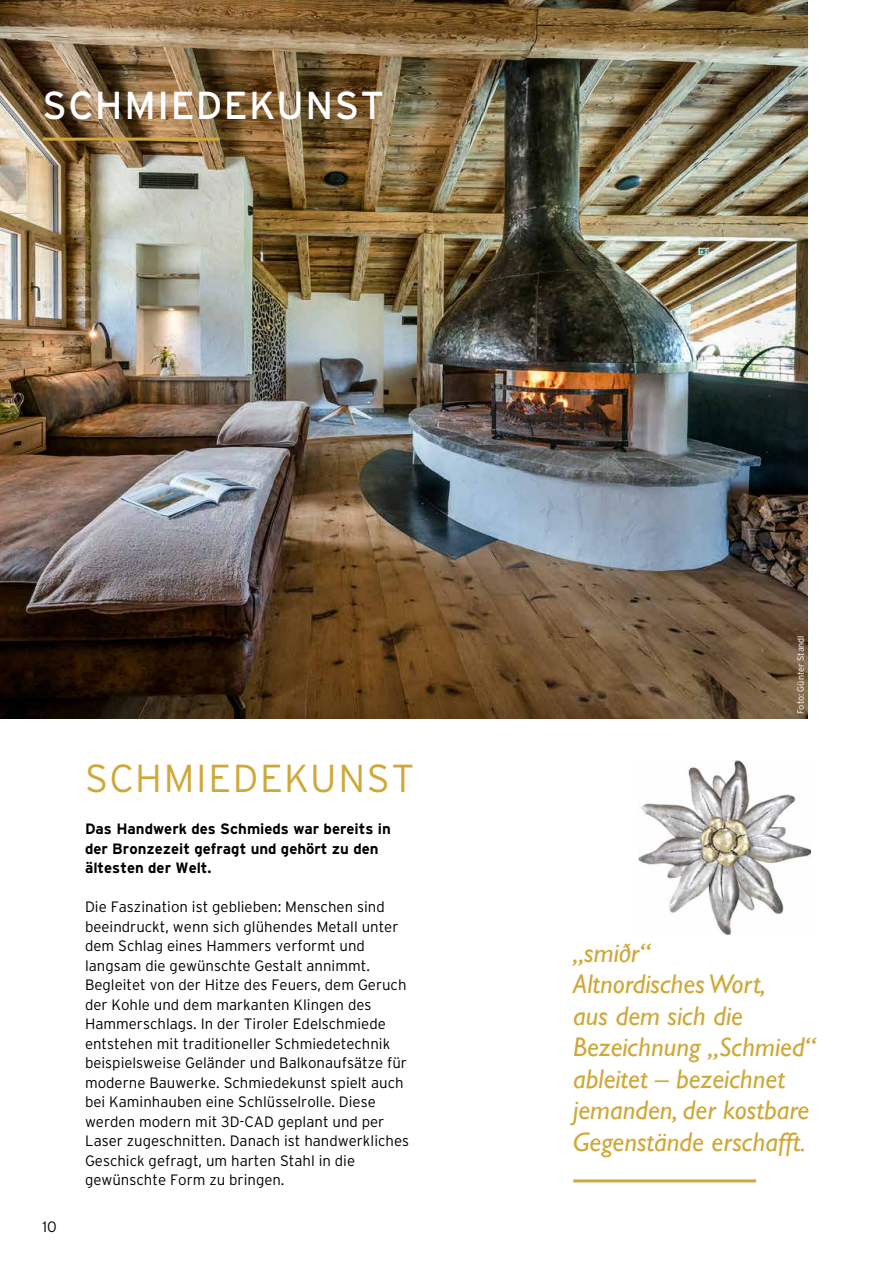
<style>
.page{position:relative;width:893px;height:1263px;background:#fff}
.page>*{position:absolute;margin:0;border:0;box-sizing:border-box;transform-origin:0 0}
.t1{font:300 39px "Interstate";letter-spacing:.04em;color:#cea93a}
.t2{font:39px "Interstate";letter-spacing:.035em;color:#fff}
.t3{font:italic 27px/31.5px "Gill Sans";color:#cea93a}
.t4{font:300 15px/19.5px "Interstate";color:#000}
.t5{font:700 15px/19.5px "Interstate";color:#000}
.t6{font:300 9px "Interstate";color:#fff}
</style>
<div class="page">
<hr style="left:573px;top:1179px;width:183px;height:3px;background:#cea93a">
<img style="left:0;top:0;width:808px;height:719px">
<img style="left:639px;top:760px;width:172px;height:175px">
<hr style="left:43px;top:138px;width:177px;height:3px;background:#cea93a">
<h1 class="t2" style="left:43px;top:83px;width:343px">SCHMIEDEKUNST</h1>
<p class="t4" style="left:43px;top:1217px;width:16px">10</p>
<h1 class="t1" style="left:85px;top:756px;width:331px">SCHMIEDEKUNST</h1>
<p class="t5" style="left:85px;top:819px;width:307px">Das Handwerk des Schmieds war bereits in der Bronzezeit gefragt und gehört zu den ältesten der Welt.</p>
<p class="t4" style="left:85px;top:897px;width:326px">Die Faszination ist geblieben: Menschen sind beeindruckt, wenn sich glühendes Metall unter dem Schlag eines Hammers verformt und langsam die gewünschte Gestalt annimmt.<br>Begleitet von der Hitze des Feuers, dem Geruch der Kohle und dem markanten Klingen des Hammerschlags. In der Tiroler Edelschmiede entstehen mit traditioneller Schmiedetechnik beispielsweise Geländer und Balkonaufsätze für moderne Bauwerke. Schmiedekunst spielt auch bei Kaminhauben eine Schlüsselrolle. Diese werden modern mit 3D-CAD geplant und per Laser zugeschnitten. Danach ist handwerkliches Geschick gefragt, um harten Stahl in die gewünschte Form zu bringen.</p>
<p class="t6" style="left:795px;top:714px;width:81px;rotate:-90deg">Foto: Günter Standl</p>
<h2 class="t3" style="left:573px;top:937px;width:244px">„smiðr“<br>Altnordisches Wort,<br>aus dem sich die<br>Bezeichnung „Schmied“ ableitet – bezeichnet jemanden, der kostbare<br>Gegenstände erschafft.</h2>
</div>
